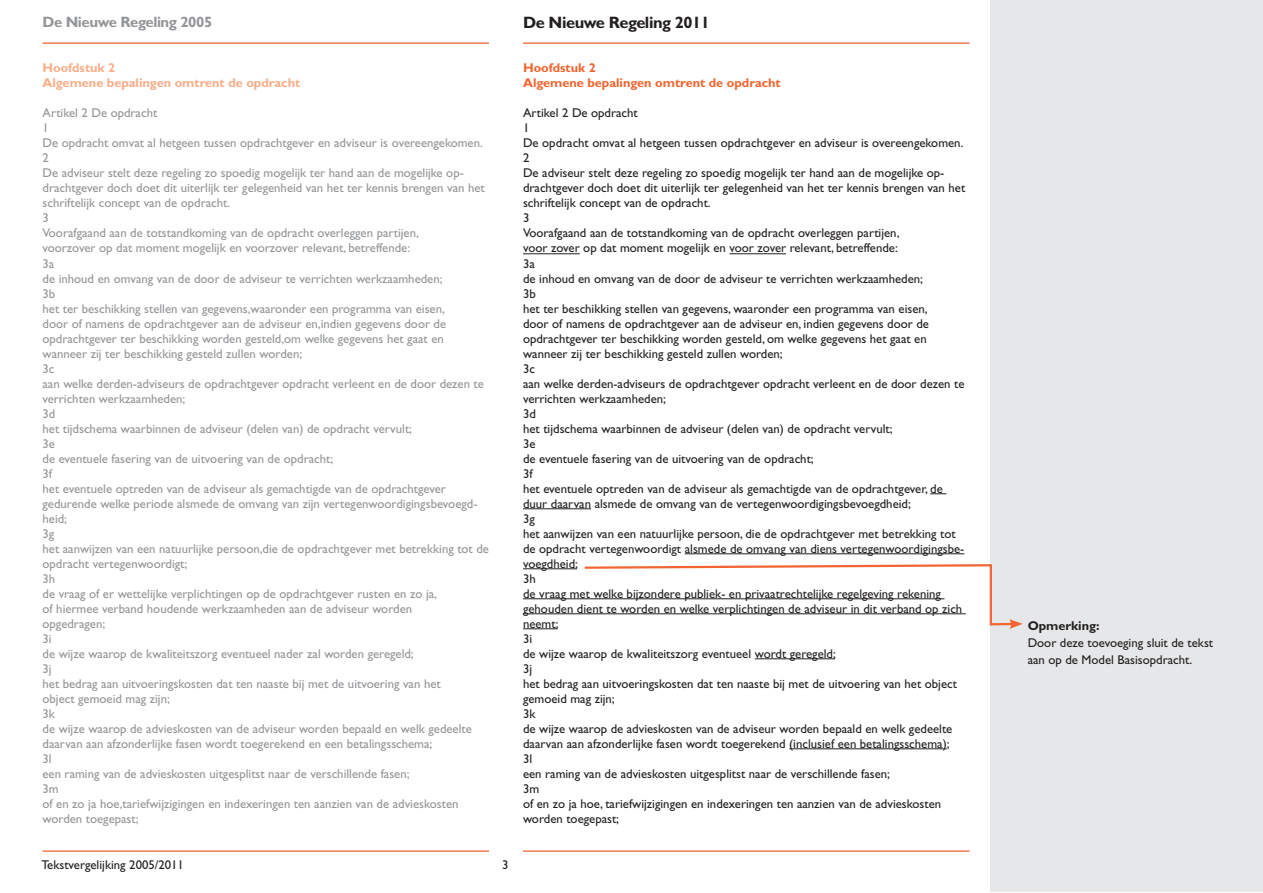
<style>
.page{position:relative;width:1263px;height:893px;background:#fff}
.page>*{position:absolute;margin:0;border:0;box-sizing:border-box;transform-origin:0 0}
.t1{font:700 16.5px "Gill Sans Std";letter-spacing:-.03em;color:#231f20}
.t2{font:700 15px "Gill Sans Std";letter-spacing:-.03em;color:#939598}
.tekst_50tab{font:12.75px/15px "Gill Sans Std";color:#231f20}
.t3{font:12.75px/15px "Gill Sans Std";color:#939598}
.t4{font:700 12.75px "Gill Sans Std";color:#f26430}
.t5{font:700 12.75px "Gill Sans Std";color:#f9ad88}
.tekst_50tab-2{font:700 12.75px "Gill Sans Std";color:#231f20}
</style>
<div class="page">
<hr style="left:43px;top:43px;width:446px;height:1px;background:#f26430">
<hr style="left:523px;top:43px;width:446px;height:1px;background:#f26430">
<hr style="left:43px;top:850px;width:446px;height:2px;background:#f26430">
<hr style="left:523px;top:850px;width:446px;height:2px;background:#f26430">
<div style="left:991px;top:1px;width:272px;height:891px;background:#e6e7e9"></div>
<hr style="left:523px;top:253px;width:57px;height:1px;background:#231f20">
<hr style="left:729px;top:253px;width:57px;height:1px;background:#231f20">
<svg style="left:930px;top:493px;width:16px;height:1px"></svg>
<hr style="left:523px;top:508px;width:68px;height:1px;background:#231f20">
<hr style="left:685px;top:553px;width:279px;height:1px;background:#231f20">
<hr style="left:523px;top:568px;width:54px;height:1px;background:#231f20">
<hr style="left:523px;top:598px;width:421px;height:1px;background:#231f20">
<hr style="left:523px;top:613px;width:443px;height:1px;background:#231f20">
<hr style="left:523px;top:628px;width:34px;height:1px;background:#231f20">
<hr style="left:755px;top:658px;width:80px;height:1px;background:#231f20">
<hr style="left:789px;top:748px;width:158px;height:1px;background:#231f20">
<svg style="left:582px;top:563px;width:441px;height:66px"></svg>
<p class="t2" style="left:43px;top:13px;width:171px">De Nieuwe Regeling 2005</p>
<p class="t1" style="left:523px;top:13px;width:188px">De Nieuwe Regeling 2011</p>
<p class="t5" style="left:43px;top:61px;width:74px">Hoofdstuk 2</p>
<p class="t5" style="left:43px;top:76px;width:259px">Algemene bepalingen omtrent de opdracht</p>
<p class="t3" style="left:43px;top:106px;width:116px">Artikel 2 De opdracht</p>
<p class="t3" style="left:43px;top:121px;width:8px">1</p>
<p class="t3" style="left:43px;top:136px;width:442px">De opdracht omvat al hetgeen tussen opdrachtgever en adviseur is overeengekomen.</p>
<p class="t3" style="left:43px;top:151px;width:8px">2</p>
<p class="t3" style="left:43px;top:166px;width:444px">De adviseur stelt deze regeling zo spoedig mogelijk ter hand aan de mogelijke op&shy;drachtgever doch doet dit uiterlijk ter gelegenheid van het ter kennis brengen van het schriftelijk concept van de opdracht.</p>
<p class="t3" style="left:43px;top:211px;width:8px">3</p>
<p class="t3" style="left:43px;top:226px;width:378px">Voorafgaand aan de totstandkoming van de opdracht overleggen partijen,</p>
<p class="t3" style="left:43px;top:241px;width:369px">voorzover op dat moment mogelijk en voorzover relevant, betreffende:</p>
<p class="t3" style="left:43px;top:256px;width:13px">3a</p>
<p class="t3" style="left:43px;top:271px;width:401px">de inhoud en omvang van de door de adviseur te verrichten werkzaamheden;</p>
<p class="t3" style="left:43px;top:286px;width:14px">3b</p>
<p class="t3" style="left:43px;top:301px;width:404px">het ter beschikking stellen van gegevens,waaronder een programma van eisen,</p>
<p class="t3" style="left:43px;top:316px;width:405px">door of namens de opdrachtgever aan de adviseur en,indien gegevens door de</p>
<p class="t3" style="left:43px;top:331px;width:403px">opdrachtgever ter beschikking worden gesteld,om welke gegevens het gaat en</p>
<p class="t3" style="left:43px;top:346px;width:261px">wanneer zij ter beschikking gesteld zullen worden;</p>
<p class="t3" style="left:43px;top:361px;width:13px">3c</p>
<p class="t3" style="left:43px;top:376px;width:443px">aan welke derden-adviseurs de opdrachtgever opdracht verleent en de door dezen te verrichten werkzaamheden;</p>
<p class="t3" style="left:43px;top:406px;width:14px">3d</p>
<p class="t3" style="left:43px;top:421px;width:371px">het tijdschema waarbinnen de adviseur (delen van) de opdracht vervult;</p>
<p class="t3" style="left:43px;top:436px;width:14px">3e</p>
<p class="t3" style="left:43px;top:451px;width:292px">de eventuele fasering van de uitvoering van de opdracht;</p>
<p class="t3" style="left:43px;top:466px;width:11px">3f</p>
<p class="t3" style="left:43px;top:481px;width:405px">het eventuele optreden van de adviseur als gemachtigde van de opdrachtgever</p>
<p class="t3" style="left:43px;top:496px;width:436px">gedurende welke periode alsmede de omvang van zijn vertegenwoordigingsbevoegd&shy;heid;</p>
<p class="t3" style="left:43px;top:526px;width:13px">3g</p>
<p class="t3" style="left:43px;top:541px;width:448px">het aanwijzen van een natuurlijke persoon,die de opdrachtgever met betrekking tot de opdracht vertegenwoordigt;</p>
<p class="t3" style="left:43px;top:571px;width:14px">3h</p>
<p class="t3" style="left:43px;top:586px;width:396px">de vraag of er wettelijke verplichtingen op de opdrachtgever rusten en zo ja,</p>
<p class="t3" style="left:43px;top:601px;width:371px">of hiermee verband houdende werkzaamheden aan de adviseur worden</p>
<p class="t3" style="left:43px;top:616px;width:64px">opgedragen;</p>
<p class="t3" style="left:43px;top:631px;width:11px">3i</p>
<p class="t3" style="left:43px;top:646px;width:373px">de wijze waarop de kwaliteitszorg eventueel nader zal worden geregeld;</p>
<p class="t3" style="left:43px;top:661px;width:11px">3j</p>
<p class="t3" style="left:43px;top:676px;width:400px">het bedrag aan uitvoeringskosten dat ten naaste bij met de uitvoering van het</p>
<p class="t3" style="left:43px;top:691px;width:129px">object gemoeid mag zijn;</p>
<p class="t3" style="left:43px;top:706px;width:14px">3k</p>
<p class="t3" style="left:43px;top:721px;width:431px">de wijze waarop de advieskosten van de adviseur worden bepaald en welk gedeelte daarvan aan afzonderlijke fasen wordt toegerekend en een betalingsschema;</p>
<p class="t3" style="left:43px;top:751px;width:11px">3l</p>
<p class="t3" style="left:43px;top:766px;width:368px">een raming van de advieskosten uitgesplitst naar de verschillende fasen;</p>
<p class="t3" style="left:43px;top:781px;width:18px">3m</p>
<p class="t3" style="left:43px;top:796px;width:417px">of en zo ja hoe,tariefwijzigingen en indexeringen ten aanzien van de advieskosten</p>
<p class="t3" style="left:43px;top:811px;width:98px">worden toegepast;</p>
<p class="tekst_50tab" style="left:41px;top:857px;width:144px">Tekstvergelijking 2005/2011</p>
<p class="tekst_50tab" style="left:502px;top:857px;width:8px">3</p>
<p class="t4" style="left:523px;top:61px;width:74px">Hoofdstuk 2</p>
<p class="t4" style="left:523px;top:76px;width:259px">Algemene bepalingen omtrent de opdracht</p>
<p class="tekst_50tab" style="left:523px;top:106px;width:116px">Artikel 2 De opdracht</p>
<p class="tekst_50tab" style="left:523px;top:121px;width:8px">1</p>
<p class="tekst_50tab" style="left:523px;top:136px;width:442px">De opdracht omvat al hetgeen tussen opdrachtgever en adviseur is overeengekomen.</p>
<p class="tekst_50tab" style="left:523px;top:151px;width:8px">2</p>
<p class="tekst_50tab" style="left:523px;top:166px;width:444px">De adviseur stelt deze regeling zo spoedig mogelijk ter hand aan de mogelijke op&shy;drachtgever doch doet dit uiterlijk ter gelegenheid van het ter kennis brengen van het schriftelijk concept van de opdracht.</p>
<p class="tekst_50tab" style="left:523px;top:211px;width:8px">3</p>
<p class="tekst_50tab" style="left:523px;top:226px;width:378px">Voorafgaand aan de totstandkoming van de opdracht overleggen partijen,</p>
<p class="tekst_50tab" style="left:523px;top:241px;width:376px">voor zover op dat moment mogelijk en voor zover relevant, betreffende:</p>
<p class="tekst_50tab" style="left:523px;top:256px;width:13px">3a</p>
<p class="tekst_50tab" style="left:523px;top:271px;width:401px">de inhoud en omvang van de door de adviseur te verrichten werkzaamheden;</p>
<p class="tekst_50tab" style="left:523px;top:286px;width:14px">3b</p>
<p class="tekst_50tab" style="left:523px;top:301px;width:406px">het ter beschikking stellen van gegevens, waaronder een programma van eisen,</p>
<p class="tekst_50tab" style="left:523px;top:316px;width:407px">door of namens de opdrachtgever aan de adviseur en, indien gegevens door de</p>
<p class="tekst_50tab" style="left:523px;top:331px;width:405px">opdrachtgever ter beschikking worden gesteld, om welke gegevens het gaat en</p>
<p class="tekst_50tab" style="left:523px;top:346px;width:261px">wanneer zij ter beschikking gesteld zullen worden;</p>
<p class="tekst_50tab" style="left:523px;top:361px;width:13px">3c</p>
<p class="tekst_50tab" style="left:523px;top:376px;width:443px">aan welke derden-adviseurs de opdrachtgever opdracht verleent en de door dezen te verrichten werkzaamheden;</p>
<p class="tekst_50tab" style="left:523px;top:406px;width:14px">3d</p>
<p class="tekst_50tab" style="left:523px;top:421px;width:371px">het tijdschema waarbinnen de adviseur (delen van) de opdracht vervult;</p>
<p class="tekst_50tab" style="left:523px;top:436px;width:14px">3e</p>
<p class="tekst_50tab" style="left:523px;top:451px;width:292px">de eventuele fasering van de uitvoering van de opdracht;</p>
<p class="tekst_50tab" style="left:523px;top:466px;width:11px">3f</p>
<p class="tekst_50tab" style="left:523px;top:481px;width:421px">het eventuele optreden van de adviseur als gemachtigde van de opdrachtgever, de duur daarvan alsmede de omvang van de vertegenwoordigingsbevoegdheid;</p>
<p class="tekst_50tab" style="left:523px;top:511px;width:13px">3g</p>
<p class="tekst_50tab" style="left:523px;top:526px;width:443px">het aanwijzen van een natuurlijke persoon, die de opdrachtgever met betrekking tot de opdracht vertegenwoordigt alsmede de omvang van diens vertegenwoordigingsbe&shy;voegdheid;</p>
<p class="tekst_50tab" style="left:523px;top:571px;width:14px">3h</p>
<p class="tekst_50tab" style="left:523px;top:586px;width:441px">de vraag met welke bijzondere publiek- en privaatrechtelijke regelgeving rekening gehouden dient te worden en welke verplichtingen de adviseur in dit verband op zich neemt;</p>
<p class="tekst_50tab" style="left:523px;top:631px;width:11px">3i</p>
<p class="tekst_50tab" style="left:523px;top:646px;width:314px">de wijze waarop de kwaliteitszorg eventueel wordt geregeld;</p>
<p class="tekst_50tab" style="left:523px;top:661px;width:11px">3j</p>
<p class="tekst_50tab" style="left:523px;top:676px;width:435px">het bedrag aan uitvoeringskosten dat ten naaste bij met de uitvoering van het object gemoeid mag zijn;</p>
<p class="tekst_50tab" style="left:523px;top:706px;width:14px">3k</p>
<p class="tekst_50tab" style="left:523px;top:721px;width:431px">de wijze waarop de advieskosten van de adviseur worden bepaald en welk gedeelte daarvan aan afzonderlijke fasen wordt toegerekend (inclusief een betalingsschema);</p>
<p class="tekst_50tab" style="left:523px;top:751px;width:11px">3l</p>
<p class="tekst_50tab" style="left:523px;top:766px;width:368px">een raming van de advieskosten uitgesplitst naar de verschillende fasen;</p>
<p class="tekst_50tab" style="left:523px;top:781px;width:18px">3m</p>
<p class="tekst_50tab" style="left:523px;top:796px;width:420px">of en zo ja hoe, tariefwijzigingen en indexeringen ten aanzien van de advieskosten</p>
<p class="tekst_50tab" style="left:523px;top:811px;width:98px">worden toegepast;</p>
<p class="tekst_50tab-2" style="left:1028px;top:618px;width:73px">Opmerking:</p>
<p class="tekst_50tab" style="left:1028px;top:634px;width:187px;line-height:17px">Door deze toevoeging sluit de tekst aan op de Model Basisopdracht.</p>
</div>
